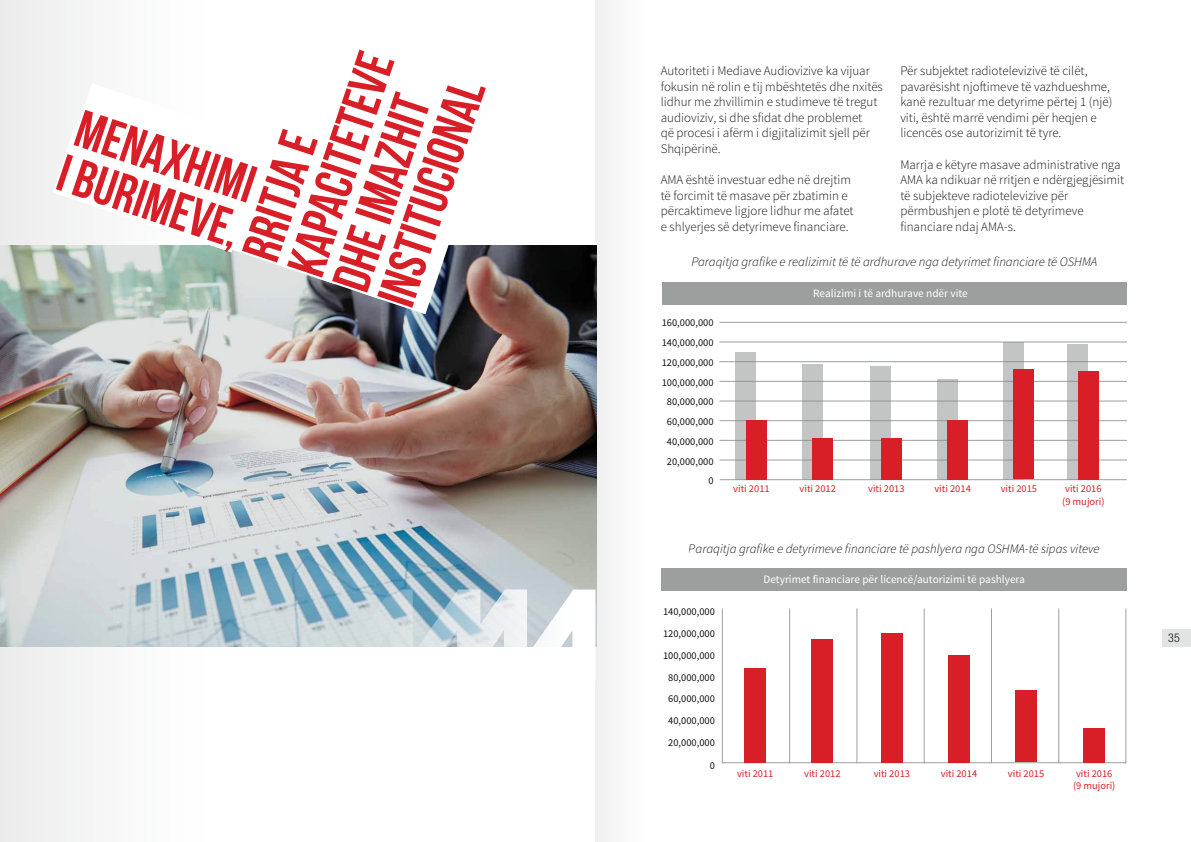
<style>
.page{position:relative;width:1191px;height:842px;background:#fff}
.page>*{position:absolute;margin:0;border:0;box-sizing:border-box;transform-origin:0 0}
.t1{font:52.8px/47.4px "Bebas Neue";color:#d81f27}
.t2{font:300 13px/15.6px "Source Sans Pro";color:#121212}
.t3{font:italic 300 13px "Source Sans Pro";color:#121212}
.t4{font:300 condensed 12px "Helvetica Neue LT Pro";color:#121212}
.t5{font:11.3px "Source Sans Pro";color:#fff}
.t6{font:10.5px "Source Sans Pro";color:#121212}
.t7{font:10.5px/12.5px "Source Sans Pro";color:#d81f27}
.t8{font:10.4px "Source Sans Pro";color:#121212}
.t9{font:10.4px/12.5px "Source Sans Pro";color:#d81f27}
</style>
<div class="page">
<div style="left:1162px;top:629px;width:29px;height:17px;background:#e2e4e4"></div>
<div style="left:0;top:0;width:215px;height:842px;background:#f7f7f7"></div>
<div style="left:595px;top:0;width:116px;height:842px;background:linear-gradient(to right,#f4f5f5,#fff)"></div>
<img style="left:0;top:245px;width:596px;height:401px">
<svg style="left:171px;top:307px;width:45px;height:38px;background:#cfd4d2"></svg>
<svg style="left:216px;top:307px;width:45px;height:53px;background:#dbdedd"></svg>
<svg style="left:261px;top:307px;width:45px;height:68px;background:#d4cecb"></svg>
<img style="left:306px;top:245px;width:248px;height:145px">
<svg style="left:0;top:29px;width:344px;height:233px"></svg>
<svg style="left:0;top:73px;width:329px;height:234px"></svg>
<div style="left:662px;top:568px;width:464px;height:23px;background:#9d9f9e"></div>
<hr style="left:722px;top:609px;width:1px;height:154px;background:#9d9f9e">
<hr style="left:789px;top:609px;width:1px;height:154px;background:#9d9f9e">
<hr style="left:856px;top:609px;width:1px;height:154px;background:#9d9f9e">
<hr style="left:924px;top:609px;width:1px;height:154px;background:#9d9f9e">
<hr style="left:991px;top:609px;width:1px;height:154px;background:#9d9f9e">
<hr style="left:1058px;top:609px;width:1px;height:154px;background:#9d9f9e">
<hr style="left:1125px;top:609px;width:1px;height:154px;background:#9d9f9e">
<hr style="left:722px;top:762px;width:403px;height:1px;background:#9d9f9e">
<div style="left:744px;top:668px;width:22px;height:95px;background:#d81f27"></div>
<div style="left:811px;top:639px;width:22px;height:124px;background:#d81f27"></div>
<div style="left:881px;top:633px;width:21px;height:130px;background:#d81f27"></div>
<div style="left:948px;top:655px;width:21px;height:107px;background:#d81f27"></div>
<div style="left:1015px;top:690px;width:21px;height:72px;background:#d81f27"></div>
<div style="left:1083px;top:728px;width:21px;height:34px;background:#d81f27"></div>
<div style="left:662px;top:282px;width:464px;height:22px;background:#9d9f9e"></div>
<hr style="left:720px;top:322px;width:406px;height:1px;background:#9d9f9e">
<hr style="left:720px;top:342px;width:406px;height:1px;background:#9d9f9e">
<hr style="left:720px;top:361px;width:406px;height:1px;background:#9d9f9e">
<hr style="left:720px;top:381px;width:406px;height:1px;background:#9d9f9e">
<hr style="left:720px;top:401px;width:406px;height:1px;background:#9d9f9e">
<hr style="left:720px;top:420px;width:406px;height:1px;background:#9d9f9e">
<hr style="left:720px;top:440px;width:406px;height:1px;background:#9d9f9e">
<hr style="left:720px;top:460px;width:406px;height:1px;background:#9d9f9e">
<hr style="left:720px;top:479px;width:406px;height:1px;background:#9d9f9e">
<svg style="left:735px;top:352px;width:21px;height:127px;background:#c0c1c1"></svg>
<div style="left:801px;top:364px;width:21px;height:116px;background:#c3c4c4"></div>
<div style="left:870px;top:366px;width:21px;height:114px;background:#c3c4c4"></div>
<svg style="left:936px;top:379px;width:21px;height:100px;background:#c4c5c5"></svg>
<div style="left:746px;top:421px;width:21px;height:59px;background:#d81f27"></div>
<div style="left:812px;top:438px;width:21px;height:42px;background:#d81f27"></div>
<div style="left:880px;top:438px;width:21px;height:42px;background:#d81f27"></div>
<div style="left:947px;top:420px;width:21px;height:59px;background:#d81f27"></div>
<div style="left:1002px;top:342px;width:21px;height:137px;background:#c3c4c4"></div>
<div style="left:1013px;top:369px;width:21px;height:110px;background:#d81f27"></div>
<div style="left:1067px;top:344px;width:21px;height:135px;background:#c3c4c4"></div>
<div style="left:1077px;top:371px;width:21px;height:108px;background:#d81f27"></div>
<svg style="left:326px;top:589px;width:269px;height:58px"></svg>
<h1 class="t1" style="left:236px;top:250px;width:237px;rotate:-71deg">rritja E kapaciteteve dhe imazhit institucional</h1>
<h1 class="t1" style="left:83px;top:102px;width:190px;rotate:19deg">MEnaxhimi i burimeve,</h1>
<p class="t2" style="left:660px;top:63px;width:224px">Autoriteti i Mediave Audiovizive ka vijuar fokusin në rolin e tij mbështetës dhe nxitës lidhur me zhvillimin e studimeve të tregut audioviziv, si dhe sfidat dhe problemet<br>që procesi i afërm i digjitalizimit sjell për Shqipërinë.</p>
<p class="t2" style="left:660px;top:172px;width:194px">AMA është investuar edhe në drejtim të forcimit të masave për zbatimin e përcaktimeve ligjore lidhur me afatet e shlyerjes së detyrimeve financiare.</p>
<p class="t2" style="left:900px;top:63px;width:213px">Për subjektet radiotelevizivë të cilët, pavarësisht njoftimeve të vazhdueshme, kanë rezultuar me detyrime përtej 1 (një) viti, është marrë vendimi për heqjen e licencës ose autorizimit të tyre.</p>
<p class="t2" style="left:900px;top:157px;width:225px">Marrja e këtyre masave administrative nga AMA ka ndikuar në rritjen e ndërgjegjësimit të subjekteve radiotelevizive për përmbushjen e plotë të detyrimeve financiare ndaj AMA-s.</p>
<p class="t3" style="left:691px;top:254px;width:407px">Paraqitja grafike e realizimit të të ardhurave nga detyrimet financiare të OSHMA</p>
<p class="t5" style="left:813px;top:286px;width:156px">Realizimi i të ardhurave ndër vite</p>
<p class="t6" style="left:661px;top:316px;width:53px">160,000,000</p>
<p class="t6" style="left:661px;top:336px;width:53px">140,000,000</p>
<p class="t6" style="left:661px;top:356px;width:53px">120,000,000</p>
<p class="t6" style="left:661px;top:376px;width:53px">100,000,000</p>
<p class="t6" style="left:667px;top:395px;width:48px">80,000,000</p>
<p class="t6" style="left:667px;top:415px;width:48px">60,000,000</p>
<p class="t6" style="left:667px;top:435px;width:48px">40,000,000</p>
<p class="t6" style="left:667px;top:455px;width:48px">20,000,000</p>
<p class="t6" style="left:708px;top:474px;width:7px">0</p>
<p class="t7" style="left:733px;top:483px;width:38px">viti 2011</p>
<p class="t7" style="left:799px;top:483px;width:38px">viti 2012</p>
<p class="t7" style="left:868px;top:483px;width:38px">viti 2013</p>
<p class="t7" style="left:934px;top:483px;width:38px">viti 2014</p>
<p class="t7" style="left:1000px;top:483px;width:38px">viti 2015</p>
<p class="t7" style="left:1062px;top:483px;width:44px">viti 2016 (9 mujori)</p>
<p class="t3" style="left:689px;top:540px;width:412px">Paraqitja grafike e detyrimeve financiare të pashlyera nga OSHMA-të sipas viteve</p>
<p class="t5" style="left:763px;top:573px;width:263px">Detyrimet financiare për licencë/autorizimi të pashlyera</p>
<p class="t8" style="left:663px;top:605px;width:53px">140,000,000</p>
<p class="t8" style="left:663px;top:627px;width:53px">120,000,000</p>
<p class="t8" style="left:663px;top:649px;width:53px">100,000,000</p>
<p class="t8" style="left:668px;top:671px;width:48px">80,000,000</p>
<p class="t8" style="left:668px;top:692px;width:48px">60,000,000</p>
<p class="t8" style="left:668px;top:714px;width:48px">40,000,000</p>
<p class="t8" style="left:668px;top:736px;width:48px">20,000,000</p>
<p class="t8" style="left:710px;top:759px;width:7px">0</p>
<p class="t9" style="left:737px;top:767px;width:38px">viti 2011</p>
<p class="t9" style="left:804px;top:767px;width:38px">viti 2012</p>
<p class="t9" style="left:873px;top:767px;width:38px">viti 2013</p>
<p class="t9" style="left:940px;top:767px;width:38px">viti 2014</p>
<p class="t9" style="left:1008px;top:767px;width:38px">viti 2015</p>
<p class="t9" style="left:1073px;top:767px;width:44px">viti 2016 (9 mujori)</p>
<p class="t4" style="left:1168px;top:631px;width:13px">35</p>
</div>
